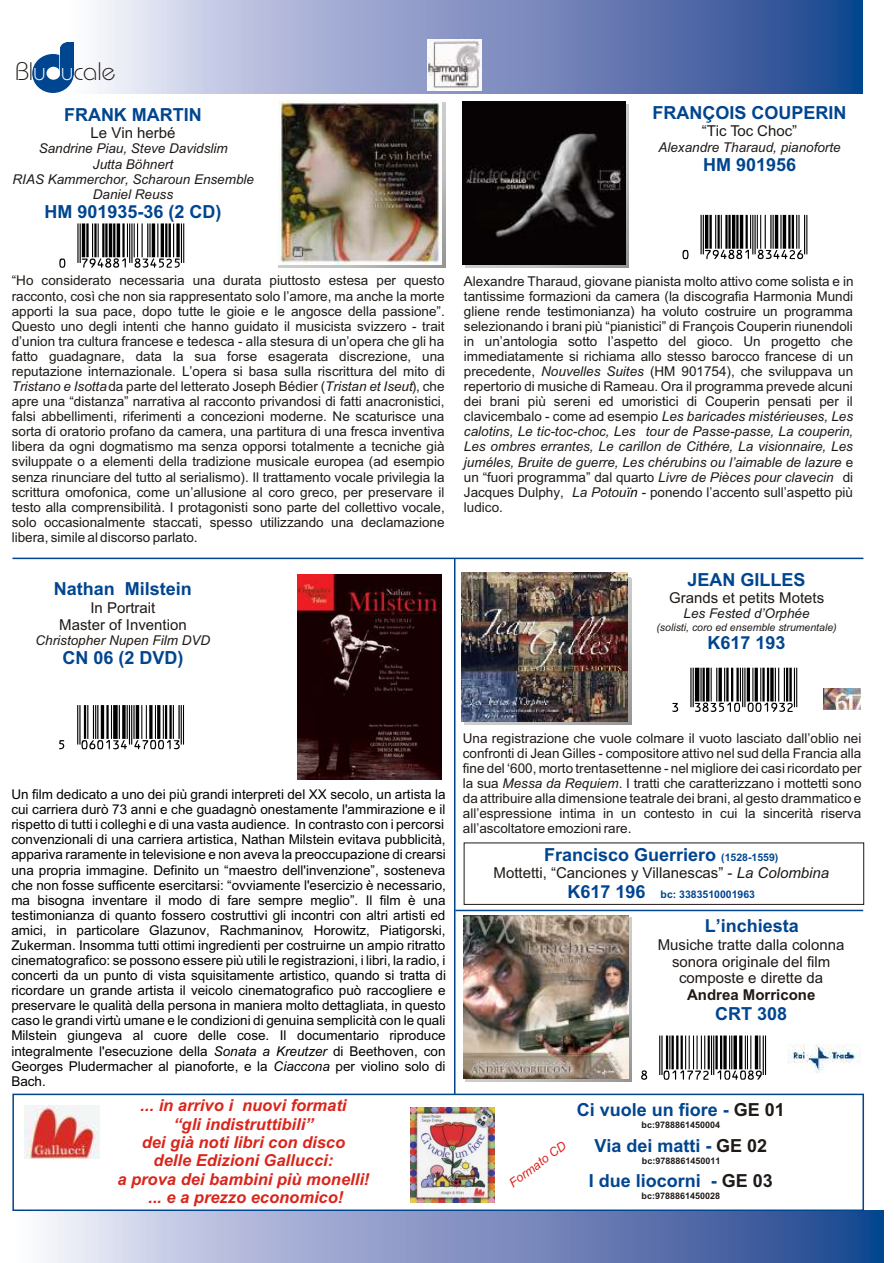
<style>
.page{position:relative;width:894px;height:1263px;background:#fff}
.page>*{position:absolute;margin:0;border:0;box-sizing:border-box;transform-origin:0 0}
.t1{font:88.5px "UPC Half";color:#000}
.t2{font:25.35px "Bauhaus Lt BT";color:#1f1a17}
.t3{font:700 18px/35.5px "Arial";color:#00458f;text-align:center}
.t4{font:italic 700 16.5px/18.5px "Arial";color:#d9261c;text-align:center}
.t5{font:15px/16.8px "Arial";color:#1f1a17;text-align:center}
.t6{font:700 15px "Arial";color:#1f1a17}
.t7{font:13.5px/15.1px "Arial";color:#1f1a17;text-align:justify}
.t8{font:13.5px/15.1px "Arial";color:#000}
.t9{font:italic 13.5px/15.1px "Arial";color:#1f1a17;text-align:center}
.t10{font:italic 13.5px "Arial";color:#000}
.t11{font:italic 12.45px "Arial";color:#d9261c}
.t12{font:italic 10.5px "Arial";color:#1f1a17}
.t13{font:700 10.5px "Arial";color:#00458f}
.t14{font:700 9px "Arial";color:#1f1a17}
.s1{color:#fff}
.s2{font-style:italic}
.s3{font-size:10.5px}
.s4{font-size:18px}
.s5{color:#1f1a17}
</style>
<div class="page">
<img style="left:788px;top:1044px;width:73px;height:29px">
<img style="left:65px;top:0;width:798px;height:93px">
<div style="left:32px;top:54px;width:42px;height:39px;background:#00458f;border-radius:50%"></div>
<div style="left:47px;top:67px;width:13px;height:13px;background:#fff;border-radius:50%"></div>
<svg style="left:59px;top:42px;width:15px;height:29px"></svg>
<img style="left:33px;top:1211px;width:851px;height:52px">
<img style="left:427px;top:40px;width:54px;height:50px">
<img style="left:466px;top:105px;width:163px;height:162px">
<img style="left:465px;top:917px;width:167px;height:165px">
<hr style="left:12px;top:558px;width:851px;height:1px;background:#00458f">
<hr style="left:455px;top:910px;width:408px;height:1px;background:#00458f">
<hr style="left:454px;top:558px;width:2px;height:536px;background:#00458f">
<div style="left:12px;top:1094px;width:852px;height:117px;border:2px solid #00458f"></div>
<img style="left:462px;top:102px;width:163px;height:162px">
<img style="left:279px;top:101px;width:163px;height:163px">
<img style="left:298px;top:574px;width:143px;height:205px">
<img style="left:462px;top:573px;width:166px;height:149px">
<img style="left:463px;top:916px;width:165px;height:162px">
<div style="left:464px;top:843px;width:400px;height:62px;border:1px solid #1f1a17"></div>
<img style="left:824px;top:689px;width:36px;height:20px">
<img style="left:25px;top:1106px;width:74px;height:52px">
<img style="left:411px;top:1108px;width:84px;height:94px">
<h2 class="t2" style="left:15px;top:61px;width:102px">Bl<span class="s1">u u</span>cale</h2>
<h3 class="t3" style="left:64px;top:98px;width:139px">FRANK MARTIN</h3>
<p class="t5" style="left:91px;top:126px;width:87px">Le Vin herbé</p>
<p class="t9" style="left:13px;top:142px;width:243px">Sandrine Piau, Steve Davidslim<br>Jutta Böhnert<br>RIAS Kammerchor, Scharoun Ensemble<br>Daniel Reuss</p>
<h3 class="t3" style="left:44px;top:195px;width:179px">HM 901935-36 (2 CD)</h3>
<h1 class="t1" style="left:59px;top:185px;width:134px">¶|xHJEIIBy834525z</h1>
<h3 class="t3" style="left:653px;top:97px;width:195px">FRANÇOIS COUPERIN</h3>
<h3 class="t3" style="left:703px;top:149px;width:95px">HM 901956</h3>
<p class="t5" style="left:702px;top:124px;width:97px">“Tic Toc Choc”</p>
<p class="t9" style="left:658px;top:141px;width:184px">Alexandre Tharaud, pianoforte</p>
<h1 class="t1" style="left:682px;top:177px;width:134px">¶|xHJEIIBy834426z</h1>
<p class="t7" style="left:12px;top:274px;width:435px">“Ho considerato necessaria una durata piuttosto estesa per questo racconto, così che non sia rappresentato solo l’amore, ma anche la morte apporti la sua pace, dopo tutte le gioie e le angosce della passione”.<br>Questo uno degli intenti che hanno guidato il musicista svizzero - trait d’union tra cultura francese e tedesca - alla stesura di un’opera che gli ha fatto guadagnare, data la sua forse esagerata discrezione, una reputazione internazionale. L’opera si basa sulla riscrittura del mito di <span class="s2">Tristano e Isotta</span> da parte del letterato Joseph Bédier (<span class="s2">Tristan et Iseut</span>), che apre una “distanza” narrativa al racconto privandosi di fatti anacronistici, falsi abbellimenti, riferimenti a concezioni moderne. Ne scaturisce una sorta di oratorio profano da camera, una partitura di una fresca inventiva libera da ogni dogmatismo ma senza opporsi totalmente a tecniche già sviluppate o a elementi della tradizione musicale europea (ad esempio senza rinunciare del tutto al serialismo). Il trattamento vocale privilegia la scrittura omofonica, come un’allusione al coro greco, per preservare il testo alla comprensibilità. I protagonisti sono parte del collettivo vocale, solo occasionalmente staccati, spesso utilizzando una declamazione libera, simile al discorso parlato.</p>
<p class="t7" style="left:464px;top:274px;width:391px">Alexandre Tharaud, giovane pianista molto attivo come solista e in tantissime formazioni da camera (la discografia Harmonia Mundi gliene rende testimonianza) ha voluto costruire un programma selezionando i brani più “pianistici” di François Couperin riunendoli in un’antologia sotto l’aspetto del gioco. Un progetto che immediatamente si richiama allo stesso barocco francese di un precedente, <span class="s2">Nouvelles Suites</span> (HM 901754), che sviluppava un repertorio di musiche di Rameau. Ora il programma prevede alcuni dei brani più sereni ed umoristici di Couperin pensati per il clavicembalo - come ad esempio <span class="s2">Les baricades mistérieuses, Les calotins, Le tic-toc-choc, Les tour de Passe-passe, La couperin, Les ombres errantes, Le carillon de Cithére, La visionnaire, Les juméles, Bruite de guerre, Les chérubins ou l’aimable de lazure</span> e un “fuori programma” dal quarto <span class="s2">Livre de Pièces pour clavecin</span> di Jacques Dulphy, <span class="s2">La Potou -</span> ponendo l’accento sull’aspetto più ludico.</p>
<p class="t10" style="left:626px;top:487px;width:13px">ïn</p>
<h3 class="t3" style="left:54px;top:573px;width:139px">Nathan Milstein</h3>
<p class="t5" style="left:59px;top:601px;width:129px">In Portrait<br>Master of Invention</p>
<p class="t9" style="left:36px;top:634px;width:176px">Christopher Nupen Film DVD</p>
<h3 class="t3" style="left:62px;top:642px;width:122px">CN 06 (2 DVD)</h3>
<h1 class="t1" style="left:59px;top:667px;width:134px">Ç|xAQKBDOy470013z</h1>
<p class="t8" style="left:11px;top:788px;width:436px">Un film dedicato a uno dei più grandi interpreti del XX secolo, un artista la cui carriera durò 73 anni e che guadagnò onestamente l'ammirazione e il rispetto di tutti i colleghi e di una vasta audience. In contrasto con i percorsi convenzionali di una carriera artistica, Nathan Milstein evitava pubblicità, appariva raramente in televisione e non aveva la preoccupazione di crearsi una propria immagine. Definito un “maestro dell'invenzione”, sosteneva che non fosse sufficente esercitarsi: “ovviamente l'esercizio è necessario, ma bisogna inventare il modo di fare sempre meglio”. Il film è una testimonianza di quanto fossero costruttivi gli incontri con altri artisti ed amici, in particolare Glazunov, Rachmaninov, Horowitz, Piatigorski, Zukerman. Insomma tutti ottimi ingredienti per costruirne un ampio ritratto cinematografico: se possono essere più utili le registrazioni, i libri, la radio, i concerti da un punto di vista squisitamente artistico, quando si tratta di ricordare un grande artista il veicolo cinematografico può raccogliere e preservare le qualità della persona in maniera molto dettagliata, in questo caso le grandi virtù umane e le condizioni di genuina semplicità con le quali Milstein giungeva al cuore delle cose. Il documentario riproduce integralmente l'esecuzione della <span class="s2">Sonata a Kreutzer</span> di Beethoven, con Georges Pludermacher al pianoforte, e la <span class="s2">Ciaccona</span> per violino solo di Bach.</p>
<p class="t4" style="left:117px;top:1098px;width:254px">... in arrivo i nuovi formati<br>“gli indistruttibili”<br>dei già noti libri con disco<br>delle Edizioni Gallucci:<br>a prova dei bambini più monelli! ... e a prezzo economico!</p>
<h3 class="t3" style="left:688px;top:563px;width:120px">JEAN GILLES</h3>
<p class="t5" style="left:669px;top:591px;width:157px">Grands et petits Motets</p>
<p class="t9" style="left:684px;top:607px;width:128px">Les Fested d’Orphée</p>
<p class="t12" style="left:656px;top:623px;width:182px">(solisti, coro ed ensemble strumentale)</p>
<h3 class="t3" style="left:708px;top:627px;width:80px">K617 193</h3>
<h1 class="t1" style="left:672px;top:630px;width:134px">Å|xDINPLAy001932z</h1>
<p class="t7" style="left:463px;top:732px;width:400px">Una registrazione che vuole colmare il vuoto lasciato dall’oblio nei confronti di Jean Gilles - compositore attivo nel sud della Francia alla fine del ‘600, morto trentasettenne - nel migliore dei casi ricordato per la sua <span class="s2">Messa da Requiem</span>. I tratti che caratterizzano i mottetti sono da attribuire alla dimensione teatrale dei brani, al gesto drammatico e all’espressione intima in un contesto in cui la sincerità riserva all’ascoltatore emozioni rare.</p>
<h3 class="t3" style="left:544px;top:839px;width:236px">Francisco Guerriero <span class="s3">(1528-1559)</span></h3>
<p class="t13" style="left:568px;top:890px;width:189px"><span class="s4">K617 196</span> bc: 3383510001963</p>
<p class="t5" style="left:494px;top:866px;width:337px">Mottetti, “Canciones y Villanescas” - <span class="s2">La Colombina</span></p>
<h3 class="t3" style="left:705px;top:910px;width:96px">L’inchiesta</h3>
<p class="t5" style="left:658px;top:938px;width:188px">Musiche tratte dalla colonna sonora originale del film composte e dirette da</p>
<p class="t6" style="left:687px;top:989px;width:130px">Andrea Morricone</p>
<h3 class="t3" style="left:715px;top:997px;width:74px">CRT 308</h3>
<p class="t11" style="left:508px;top:1181px;width:69px;rotate:-37deg">Formato CD</p>
<h1 class="t1" style="left:641px;top:997px;width:134px">Ê|xALBRRCy104089z</h1>
<h3 class="t3" style="left:577px;top:1094px;width:210px">Ci vuole un fiore - <span class="s5">GE 01<br></span>Via dei matti - <span class="s5">GE 02<br></span>I due liocorni - <span class="s5">GE 03</span></h3>
<p class="t14" style="left:642px;top:1121px;width:80px">bc:9788861450004</p>
<p class="t14" style="left:642px;top:1157px;width:80px">bc:9788861450011</p>
<p class="t14" style="left:642px;top:1193px;width:80px">bc:9788861450028</p>
</div>
